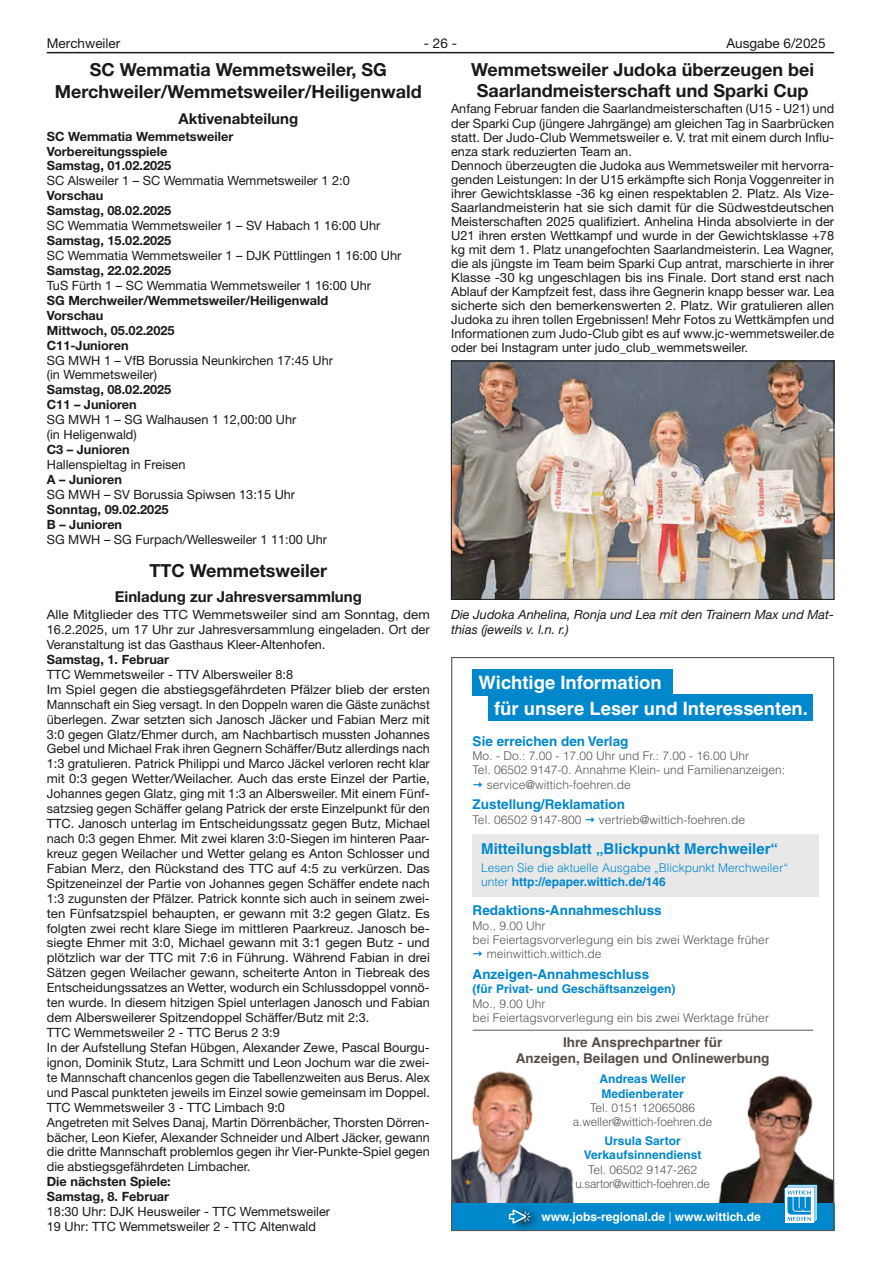
<style>
.page{position:relative;width:881px;height:1263px;background:#fff}
.page>*{position:absolute;margin:0;border:0;box-sizing:border-box;transform-origin:0 0}
.t1{font:700 18.45px "Helvetica";color:#fff}
.t2{font:700 18px/21.6px "Helvetica Neue LT";color:#1a1a18;text-align:center}
.t3{font:700 15px "Helvetica Neue LT";color:#1a1a18}
.t4{font:700 15px "Helvetica";color:#0087cc}
.t5{font:700 13.5px "Helvetica";color:#0087cc}
.t6{font:700 13.5px/16.2px "Helvetica";color:#554e49;text-align:center}
.t7{font:13.5px "Helvetica Neue LT";color:#1a1a18}
.t8{font:12.75px/15px "Helvetica Neue LT";color:#1a1a18}
.t9{font:700 12.75px/15px "Helvetica Neue LT";color:#1a1a18}
.t10{font:12.75px/15px "Helvetica Neue LT";color:#1a1a18;text-align:justify;scale:1.05 1}
.t11{font:italic 12.75px/15.3px "Helvetica Neue LT";color:#1a1a18}
.t12{font:300 12px/14.4px "Helvetica";color:#565655;text-align:center}
.t13{font:700 12px/14.4px "Helvetica";color:#0087cc}
.t14{font:300 12px/14.4px "Helvetica";color:#0087cc}
.t15{font:300 12px/14.4px "Helvetica";letter-spacing:-.02em;color:#565655;text-align:center}
.t16{font:700 12px "Helvetica";color:#fff}
.s1{font-weight:300}
.s2{font-weight:700}
</style>
<div class="page">
<hr style="left:47px;top:52px;width:786px;height:1px;background:#1a1a18">
<img style="left:453px;top:363px;width:378px;height:235px">
<div style="left:451px;top:361px;width:382px;height:239px;border:1px solid #1a1a18"></div>
<img style="left:718px;top:1075px;width:113px;height:128px">
<img style="left:453px;top:1071px;width:121px;height:132px">
<div style="left:451px;top:1203px;width:382px;height:28px;background:#0087cc"></div>
<svg style="left:784px;top:1188px;width:29px;height:35px"></svg>
<svg style="left:785px;top:1184px;width:31px;height:38px"></svg>
<div style="left:508px;top:1204px;width:34px;height:27px;background:#1a1a18;opacity:.75"></div>
<svg style="left:508px;top:1209px;width:22px;height:16px"></svg>
<div style="left:472px;top:834px;width:346px;height:63px;background:#e8e8e8"></div>
<div style="left:472px;top:669px;width:200px;height:26px;background:#0087cc"></div>
<hr style="left:472px;top:1030px;width:340px;height:1px;background:#565655">
<div style="left:488px;top:694px;width:324px;height:27px;background:#0087cc"></div>
<p class="t7" style="left:47px;top:35px;width:75px">Merchweiler</p>
<p class="t7" style="left:424px;top:35px;width:35px">- 26 -</p>
<p class="t7" style="left:726px;top:35px;width:101px">Ausgabe 6/2025</p>
<h2 class="t2" style="left:471px;top:58px;width:344px">Wemmetsweiler Judoka überzeugen bei<br>Saarlandmeisterschaft und Sparki Cup</h2>
<p class="t8" style="left:451px;top:102px;width:384px;line-height:14.1px">Anfang Februar fanden die Saarlandmeisterschaften (U15 - U21) und der Sparki Cup (jüngere Jahrgänge) am gleichen Tag in Saarbrücken statt. Der Judo-Club Wemmetsweiler e. V. trat mit einem durch Influ&shy;enza stark reduzierten Team an.<br>Dennoch überzeugten die Judoka aus Wemmetsweiler mit hervorra&shy;genden Leistungen: In der U15 erkämpfte sich Ronja Voggenreiter in ihrer Gewichtsklasse -36 kg einen respektablen 2. Platz. Als Vize-Saarlandmeisterin hat sie sich damit für die Südwestdeutschen Meisterschaften 2025 qualifiziert. Anhelina Hinda absolvierte in der U21 ihren ersten Wettkampf und wurde in der Gewichtsklasse +78 kg mit dem 1. Platz unangefochten Saarlandmeisterin. Lea Wagner, die als jüngste im Team beim Sparki Cup antrat, marschierte in ihrer Klasse -30 kg ungeschlagen bis ins Finale. Dort stand erst nach Ablauf der Kampfzeit fest, dass ihre Gegnerin knapp besser war. Lea sicherte sich den bemerkenswerten 2. Platz. Wir gratulieren allen Judoka zu ihren tollen Ergebnissen! Mehr Fotos zu Wettkämpfen und Informationen zum Judo-Club gibt es auf www.jc-wemmetsweiler. de oder bei Instagram unter judo_club_wemmetsweiler.</p>
<h2 class="t2" style="left:55px;top:58px;width:368px;line-height:22.5px">SC Wemmatia Wemmetsweiler, SG<br>Merchweiler/Wemmetsweiler/Heiligenwald</h2>
<p class="t3" style="left:178px;top:109px;width:121px">Aktivenabteilung</p>
<p class="t9" style="left:47px;top:128px;width:188px">SC Wemmatia Wemmetsweiler<br>Vorbereitungsspiele<br>Samstag, 01.02.2025</p>
<p class="t8" style="left:47px;top:173px;width:304px">SC Alsweiler 1 – SC Wemmatia Wemmetsweiler 1 2:0</p>
<p class="t9" style="left:47px;top:188px;width:126px">Vorschau<br>Samstag, 08.02.2025</p>
<p class="t8" style="left:47px;top:218px;width:335px">SC Wemmatia Wemmetsweiler 1 – SV Habach 1 16:00 Uhr</p>
<p class="t9" style="left:47px;top:233px;width:126px">Samstag, 15.02.2025</p>
<p class="t8" style="left:47px;top:248px;width:356px">SC Wemmatia Wemmetsweiler 1 – DJK Püttlingen 1 16:00 Uhr</p>
<p class="t9" style="left:47px;top:263px;width:126px">Samstag, 22.02.2025</p>
<p class="t8" style="left:47px;top:278px;width:326px">TuS Fürth 1 – SC Wemmatia Wemmetsweiler 1 16:00 Uhr</p>
<p class="t9" style="left:47px;top:292px;width:283px">SG Merchweiler/Wemmetsweiler/Heiligenwald<br>Vorschau<br>Mittwoch, 05.02.2025<br>C11-Junioren</p>
<p class="t8" style="left:47px;top:352px;width:287px">SG MWH 1 – VfB Borussia Neunkirchen 17:45 Uhr (in Wemmetsweiler)</p>
<p class="t9" style="left:47px;top:382px;width:126px">Samstag, 08.02.2025<br>C11 – Junioren</p>
<p class="t8" style="left:47px;top:412px;width:251px">SG MWH 1 – SG Walhausen 1 12,00:00 Uhr (in Heligenwald)</p>
<p class="t9" style="left:47px;top:442px;width:84px">C3 – Junioren</p>
<p class="t8" style="left:47px;top:457px;width:140px">Hallenspieltag in Freisen</p>
<p class="t9" style="left:47px;top:472px;width:77px">A – Junioren</p>
<p class="t8" style="left:47px;top:487px;width:250px">SG MWH – SV Borussia Spiwsen 13:15 Uhr</p>
<p class="t9" style="left:47px;top:501px;width:123px">Sonntag, 09.02.2025<br>B – Junioren</p>
<p class="t8" style="left:47px;top:531px;width:282px">SG MWH – SG Furpach/Wellesweiler 1 11:00 Uhr</p>
<h2 class="t2" style="left:149px;top:559px;width:179px">TTC Wemmetsweiler</h2>
<p class="t3" style="left:115px;top:587px;width:248px">Einladung zur Jahresversammlung</p>
<p class="t10" style="left:47px;top:607px;width:366px">Alle Mitglieder des TTC Wemmetsweiler sind am Sonntag, dem 16.2.2025, um 17 Uhr zur Jahresversammlung eingeladen. Ort der Veranstaltung ist das Gasthaus Kleer-Altenhofen.</p>
<p class="t9" style="left:47px;top:651px;width:124px">Samstag, 1. Februar</p>
<p class="t8" style="left:47px;top:667px;width:384px">TTC Wemmetsweiler - TTV Albersweiler 8:8<br>Im Spiel gegen die abstiegsgefährdeten Pfälzer blieb der ersten Mannschaft ein Sieg versagt. In den Doppeln waren die Gäste zunächst überlegen. Zwar setzten sich Janosch Jäcker und Fabian Merz mit 3:0 gegen Glatz/Ehmer durch, am Nachbartisch mussten Johannes Gebel und Michael Frak ihren Gegnern Schäffer/Butz allerdings nach 1:3 gratulieren. Patrick Philippi und Marco Jäckel verloren recht klar mit 0:3 gegen Wetter/Weilacher. Auch das erste Einzel der Partie, Johannes gegen Glatz, ging mit 1:3 an Albersweiler. Mit einem Fünf&shy;satzsieg gegen Schäffer gelang Patrick der erste Einzelpunkt für den TTC. Janosch unterlag im Entscheidungssatz gegen Butz, Michael nach 0:3 gegen Ehmer. Mit zwei klaren 3:0-Siegen im hinteren Paar&shy;kreuz gegen Weilacher und Wetter gelang es Anton Schlosser und Fabian Merz, den Rückstand des TTC auf 4:5 zu verkürzen. Das Spitzeneinzel der Partie von Johannes gegen Schäffer endete nach 1:3 zugunsten der Pfälzer. Patrick konnte sich auch in seinem zwei&shy;ten Fünfsatzspiel behaupten, er gewann mit 3:2 gegen Glatz. Es folgten zwei recht klare Siege im mittleren Paarkreuz. Janosch be&shy;siegte Ehmer mit 3:0, Michael gewann mit 3:1 gegen Butz - und plötzlich war der TTC mit 7:6 in Führung. Während Fabian in drei Sätzen gegen Weilacher gewann, scheiterte Anton in Tiebreak des Entscheidungssatzes an Wetter, wodurch ein Schlussdoppel vonnö&shy;ten wurde. In diesem hitzigen Spiel unterlagen Janosch und Fabian dem Albersweilerer Spitzendoppel Schäffer/Butz mit 2:3.<br>TTC Wemmetsweiler 2 - TTC Berus 2 3:9<br>In der Aufstellung Stefan Hübgen, Alexander Zewe, Pascal Bourgu&shy;ignon, Dominik Stutz, Lara Schmitt und Leon Jochum war die zwei&shy;te Mannschaft chancenlos gegen die Tabellenzweiten aus Berus. Alex und Pascal punkteten jeweils im Einzel sowie gemeinsam im Doppel.<br>TTC Wemmetsweiler 3 - TTC Limbach 9:0<br>Angetreten mit Selves Danaj, Martin Dörrenbächer, Thorsten Dörren&shy;bächer, Leon Kiefer, Alexander Schneider und Albert Jäcker, gewann die dritte Mannschaft problemlos gegen ihr Vier-Punkte-Spiel gegen die abstiegsgefährdeten Limbacher.</p>
<p class="t9" style="left:47px;top:1174px;width:125px">Die nächsten Spiele:<br>Samstag, 8. Februar</p>
<p class="t8" style="left:47px;top:1204px;width:285px">18:30 Uhr: DJK Heusweiler - TTC Wemmetsweiler<br>19 Uhr: TTC Wemmetsweiler 2 - TTC Altenwald</p>
<p class="t16" style="left:541px;top:1209px;width:221px">www.jobs-regional.de <span class="s1">|</span> www.wittich.de</p>
<p class="t11" style="left:451px;top:607px;width:384px">Die Judoka Anhelina, Ronja und Lea mit den Trainern Max und Mat&shy;thias (jeweils v. l.n. r.)</p>
<h1 class="t1" style="left:478px;top:671px;width:185px">Wichtige Information</h1>
<h1 class="t1" style="left:494px;top:697px;width:315px">für unsere Leser und Interessenten.</h1>
<p class="t5" style="left:472px;top:733px;width:157px">Sie erreichen den Verlag</p>
<p class="t12" style="left:472px;top:748px;width:278px">Mo. - Do.: 7.00 - 17.00 Uhr und Fr.: 7.00 - 16.00 Uhr</p>
<p class="t12" style="left:472px;top:763px;width:314px">Tel. 06502 9147-0. Annahme Klein- und Familienanzeigen:</p>
<p class="t12" style="left:486px;top:777px;width:146px">service@wittich-foehren.de</p>
<p class="t5" style="left:472px;top:796px;width:154px">Zustellung/Reklamation</p>
<p class="t12" style="left:472px;top:812px;width:110px">Tel. 06502 9147-800</p>
<p class="t12" style="left:598px;top:812px;width:148px">vertrieb@wittich-foehren.de</p>
<p class="t4" style="left:481px;top:840px;width:298px">Mitteilungsblatt „Blickpunkt Merchweiler“</p>
<p class="t14" style="left:481px;top:860px;width:308px">Lesen Sie die aktuelle Ausgabe „Blickpunkt Merchweiler“ unter <span class="s2">http://epaper.wittich.de/146</span></p>
<p class="t5" style="left:472px;top:902px;width:190px">Redaktions-Annahmeschluss</p>
<p class="t12" style="left:472px;top:918px;width:74px">Mo., 9.00 Uhr</p>
<p class="t12" style="left:472px;top:932px;width:298px">bei Feiertagsvorverlegung ein bis zwei Werktage früher</p>
<p class="t12" style="left:486px;top:947px;width:116px">meinwittich.wittich.de</p>
<p class="t5" style="left:472px;top:966px;width:178px">Anzeigen-Annahmeschluss</p>
<p class="t13" style="left:472px;top:982px;width:204px">(für Privat- und Geschäftsanzeigen)</p>
<p class="t12" style="left:472px;top:996px;width:298px;text-align:left">Mo., 9.00 Uhr<br>bei Feiertagsvorverlegung ein bis zwei Werktage früher</p>
<p class="t6" style="left:515px;top:1034px;width:255px">Ihre Ansprechpartner für<br>Anzeigen, Beilagen und Onlinewerbung</p>
<p class="t13" style="left:599px;top:1071px;width:87px">Andreas Weller<br>Medienberater</p>
<p class="t12" style="left:572px;top:1100px;width:141px">Tel. 0151 12065086 a.weller@wittich-foehren.de</p>
<p class="t13" style="left:583px;top:1133px;width:119px;text-align:center">Ursula Sartor<br>Verkaufsinnendienst</p>
<p class="t15" style="left:575px;top:1162px;width:136px">Tel. 06502 9147-262 u.sartor@wittich-foehren.de</p>
</div>
